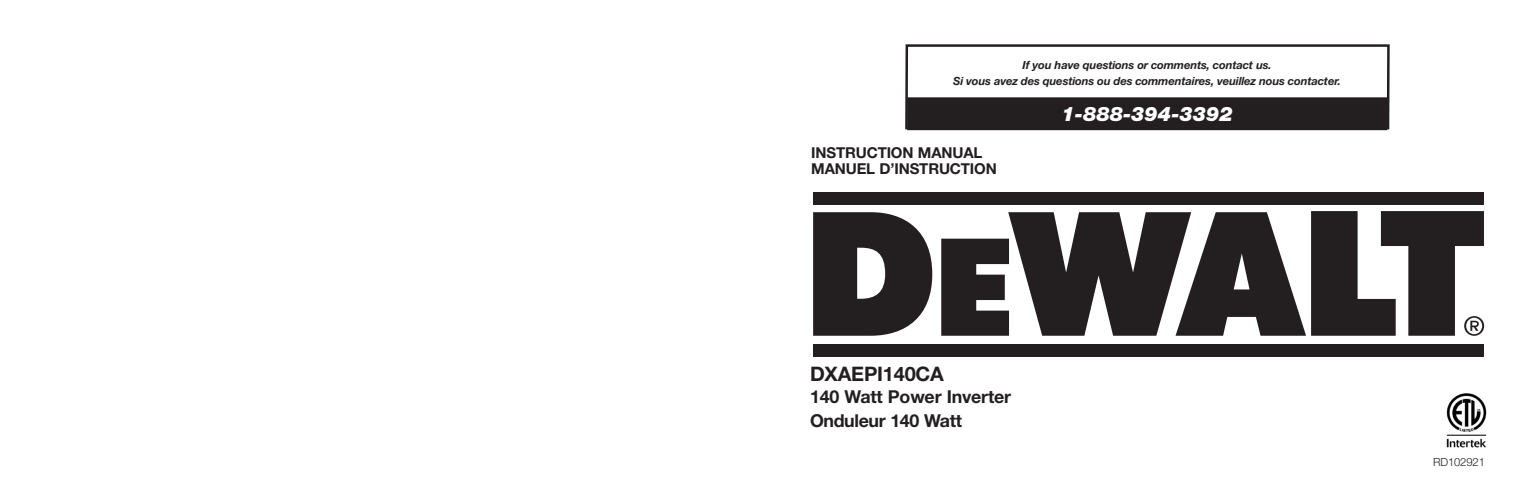
<style>
.page{position:relative;width:1530px;height:495px;background:#fff}
.page>*{position:absolute;margin:0;border:0;box-sizing:border-box;transform-origin:0 0}
.Headline{font:italic 900 20px "Helvetica Neue LT Std";color:#fff}
._08-Cover_text_u_l{font:700 20px "Helvetica Neue LT Std";letter-spacing:-.01em;color:#231f20}
._08-Cover_text_u_l-2{font:700 17.75px "Helvetica Neue LT Std";letter-spacing:-.01em;color:#231f20}
._08a-Cvr_text_caps{font:700 15px "Helvetica Neue LT Std";letter-spacing:-.01em;color:#231f20}
.t1{font:italic 700 11.25px "Helvetica Neue LT Std";letter-spacing:-.01em;color:#231f20}
.Body_Copy{font:300 11.25px "Helvetica Neue LT Std";letter-spacing:-.01em;color:#231f20}
</style>
<div class="page">
<svg style="left:905px;top:44px;width:485px;height:87px"></svg>
<div style="left:908px;top:99px;width:478px;height:30px;background:#231f20"></div>
<div style="left:907px;top:97px;width:480px;height:33px;border:2px solid #231f20"></div>
<img style="left:1446px;top:393px;width:41px;height:55px">
<div style="left:813px;top:192px;width:671px;height:12px;background:#231f20"></div>
<div style="left:813px;top:344px;width:671px;height:13px;background:#231f20"></div>
<svg style="left:813px;top:212px;width:119px;height:124px"></svg>
<svg style="left:941px;top:211px;width:543px;height:125px"></svg>
<p class="t1" style="left:1022px;top:58px;width:251px">If you have questions or comments, contact us.</p>
<p class="t1" style="left:953px;top:74px;width:389px">Si vous avez des questions ou des commentaires, veuillez nous contacter.</p>
<p class="Headline" style="left:1062px;top:102px;width:173px">1-888-394-3392</p>
<p class="_08a-Cvr_text_caps" style="left:811px;top:144px;width:173px">INSTRUCTION MANUAL</p>
<p class="_08a-Cvr_text_caps" style="left:811px;top:160px;width:187px">MANUEL D’INSTRUCTION</p>
<p class="_08-Cover_text_u_l" style="left:810px;top:361px;width:135px">DXAEPI140CA</p>
<p class="_08-Cover_text_u_l-2" style="left:810px;top:386px;width:203px">140 Watt Power Inverter</p>
<p class="_08-Cover_text_u_l-2" style="left:810px;top:410px;width:154px">Onduleur 140 Watt</p>
<p class="Body_Copy" style="left:1433px;top:455px;width:53px">RD102921</p>
</div>
